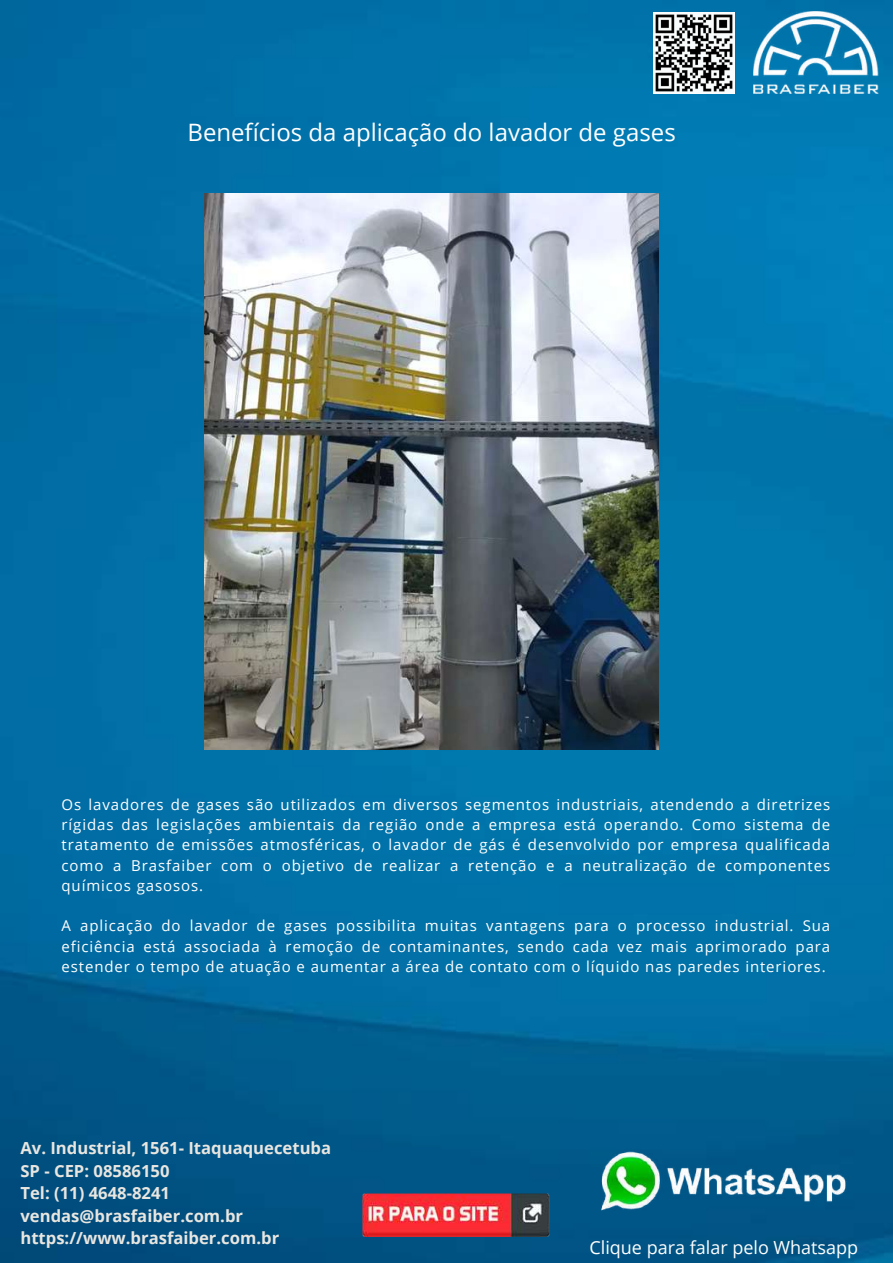
<style>
.page{position:relative;width:893px;height:1264px;background:#fff}
.page>*{position:absolute;margin:0;border:0;box-sizing:border-box;transform-origin:0 0}
.t1{font:24px "Open Sans";color:#fff}
.t2{font:18px "Open Sans";color:#fff}
.t3{font:700 16.65px/22.5px "Open Sans";color:#e9e6e0}
.t4{font:15px/20.2px "Open Sans";letter-spacing:.06em;color:#fff;text-align:justify}
</style>
<div class="page">
<img style="left:0;top:0;width:892px;height:1262px">
<img style="left:589px;top:1130px;width:276px;height:97px">
<img style="left:653px;top:13px;width:81px;height:81px">
<img style="left:753px;top:11px;width:125px;height:82px">
<img style="left:362px;top:1193px;width:188px;height:43px">
<img style="left:205px;top:193px;width:453px;height:556px">
<h1 class="t1" style="left:187px;top:115px;width:490px">Benefícios da aplicação do lavador de gases</h1>
<p class="t4" style="left:61px;top:793px;width:770px">Os lavadores de gases são utilizados em diversos segmentos industriais, atendendo a diretrizes rígidas das legislações ambientais da região onde a empresa está operando. Como sistema de tratamento de emissões atmosféricas, o lavador de gás é desenvolvido por empresa qualificada como a Brasfaiber com o objetivo de realizar a retenção e a neutralização de componentes químicos gasosos.</p>
<p class="t4" style="left:61px;top:915px;width:770px">A aplicação do lavador de gases possibilita muitas vantagens para o processo industrial. Sua eficiência está associada à remoção de contaminantes, sendo cada vez mais aprimorado para estender o tempo de atuação e aumentar a área de contato com o líquido nas paredes interiores.</p>
<p class="t3" style="left:20px;top:1136px;width:312px">Av. Industrial, 1561- Itaquaquecetuba<br>SP - CEP: 08586150<br>Tel: (11) 4648-8241 vendas@brasfaiber.com.br https://www.brasfaiber.com.br</p>
<p class="t2" style="left:589px;top:1234px;width:270px">Clique para falar pelo Whatsapp</p>
</div>
